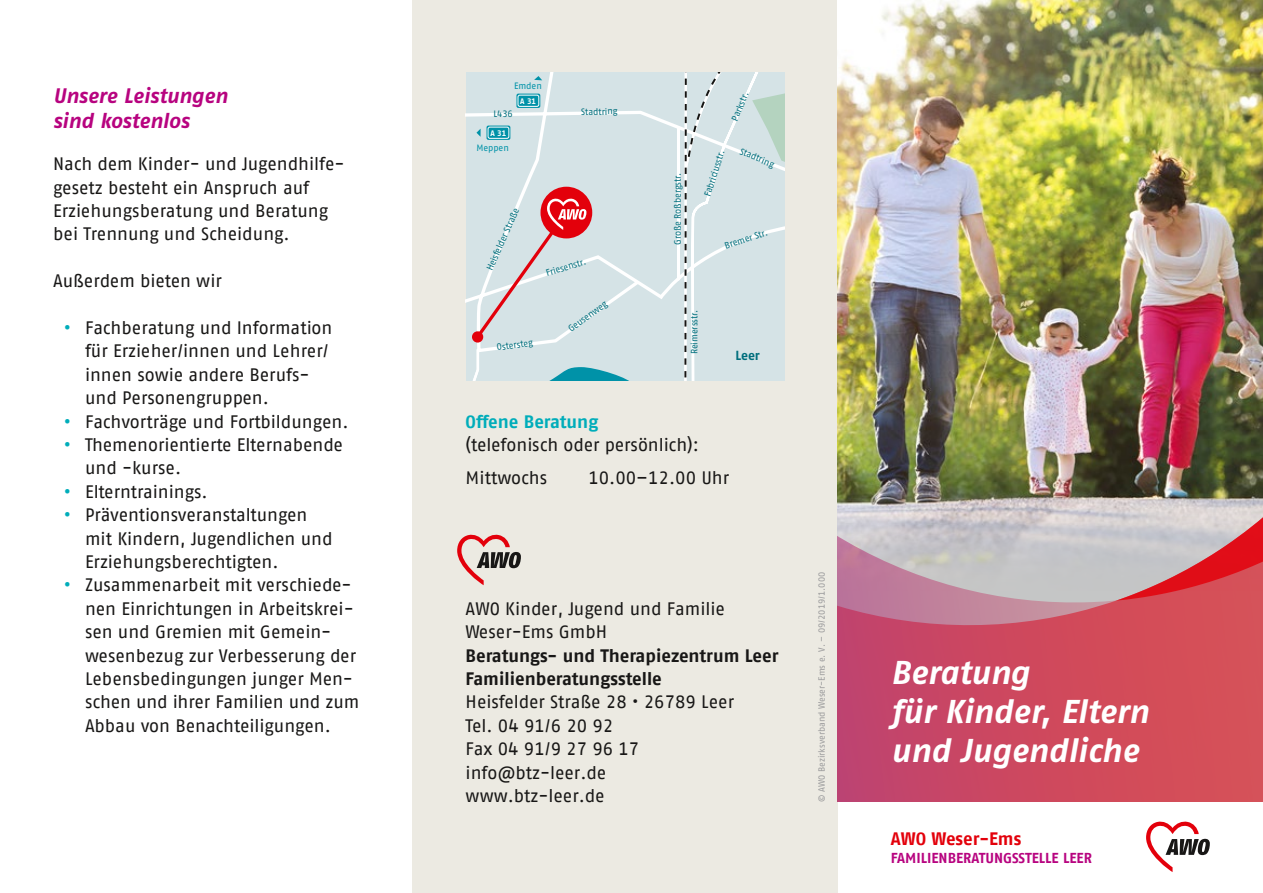
<style>
.page{position:relative;width:1263px;height:893px;background:#fff}
.page>*{position:absolute;margin:0;border:0;box-sizing:border-box;transform-origin:0 0}
.t1{font:italic 700 33px/39px "Fago Pro";letter-spacing:-.005em;color:#fff}
.t2{font:italic 700 21px/25.2px "Fago Pro";color:#b7037f}
.t3{font:18px/23.4px "AWO Fago Office";color:#181716}
.t4{font:700 18px "AWO Fago Office";letter-spacing:-.01em;color:#00adba}
.t5{font:700 18px "AWO Fago Office";letter-spacing:-.005em;color:#e3000b}
.t6{font:700 14.4px "AWO Fago Office";color:#b7037f}
.t7{font:700 13.2px "AWO Fago Office";color:#006f7d}
.t8{font:9.3px "AWO Fago Office";letter-spacing:-.01em;color:#006f7d}
.t9{font:9.3px "AWO Fago Office";letter-spacing:-.01em;color:#0092a8}
.t10{font:9px "AWO Fago Office";color:#9c9c9d}
.t11{font:700 7.95px "AWO Fago Office";color:#fff}
.s1{font-weight:700;color:#00adba}
.s2{font-weight:700}
</style>
<div class="page">
<div style="left:412px;top:0;width:426px;height:893px;background:#eceae2"></div>
<div style="left:466px;top:72px;width:217px;height:309px;background:#d5e3e6"></div>
<svg style="left:683px;top:72px;width:101px;height:309px;background:#d4e1e3"></svg>
<svg style="left:501px;top:367px;width:135px;height:14px;background:#85c4ce"></svg>
<svg style="left:476px;top:129px;width:5px;height:8px"></svg>
<svg style="left:534px;top:76px;width:8px;height:4px"></svg>
<svg style="left:486px;top:126px;width:24px;height:14px"></svg>
<div style="left:488px;top:127px;width:21px;height:11px;background:#0092a8;border-radius:2px"></div>
<div style="left:488px;top:127px;width:21px;height:11px;border:1px solid #fff;border-radius:2px"></div>
<svg style="left:516px;top:94px;width:24px;height:14px"></svg>
<div style="left:518px;top:95px;width:21px;height:11px;background:#0092a8;border-radius:2px"></div>
<div style="left:518px;top:95px;width:21px;height:12px;border:1px solid #fff;border-radius:2px"></div>
<div style="left:472px;top:331px;width:11px;height:12px;border:3px solid #e3000b;border-radius:50%"></div>
<div style="left:540px;top:187px;width:52px;height:51px;background:#e3000b;border-radius:50%"></div>
<svg style="left:473px;top:198px;width:113px;height:143px;background:#d9ccd0"></svg>
<img style="left:838px;top:0;width:425px;height:380px">
<svg style="left:1146px;top:821px;width:64px;height:51px"></svg>
<img style="left:838px;top:380px;width:425px;height:422px">
<svg style="left:1116px;top:506px;width:147px;height:95px;background:#d28f93"></svg>
<svg style="left:457px;top:534px;width:64px;height:51px"></svg>
<p class="t2" style="left:53px;top:83px;width:176px">Unsere Leistungen sind kostenlos</p>
<p class="t3" style="left:53px;top:152px;width:290px">Nach dem Kinder- und Jugendhilfe&shy;gesetz besteht ein Anspruch auf<br>Erziehungsberatung und Beratung bei Trennung und Scheidung.</p>
<p class="t3" style="left:53px;top:269px;width:170px">Außerdem bieten wir</p>
<p class="t3" style="left:85px;top:316px;width:249px;text-indent:-21px"><span class="s1">•</span> Fachberatung und Information für Erzieher/innen und Lehrer/ innen sowie andere Berufs&shy;und Personengruppen.</p>
<p class="t3" style="left:64px;top:409px;width:286px"><span class="s1">•</span> Fachvorträge und Fortbildungen.</p>
<p class="t3" style="left:85px;top:433px;width:259px;text-indent:-21px"><span class="s1">•</span> Themenorientierte Elternabende und -kurse.</p>
<p class="t3" style="left:64px;top:480px;width:145px"><span class="s1">•</span> Elterntrainings.</p>
<p class="t3" style="left:85px;top:503px;width:249px;text-indent:-21px"><span class="s1">•</span> Präventionsveranstaltungen mit Kindern, Jugendlichen und<br>Erziehungsberechtigten.</p>
<p class="t3" style="left:85px;top:573px;width:276px;text-indent:-21px"><span class="s1">•</span> Zusammenarbeit mit verschiede&shy;nen Einrichtungen in Arbeitskrei&shy;sen und Gremien mit Gemein&shy;wesenbezug zur Verbesserung der<br>Lebensbedingungen junger Men&shy;schen und ihrer Familien und zum<br>Abbau von Benachteiligungen.</p>
<p class="t9" style="left:514px;top:81px;width:29px">Emden</p>
<p class="t11" style="left:520px;top:96px;width:17px">A 31</p>
<p class="t8" style="left:493px;top:108px;width:21px">L436</p>
<p class="t8" style="left:581px;top:106px;width:38px;rotate:-1deg">Stadtring</p>
<p class="t11" style="left:490px;top:128px;width:17px">A 31</p>
<p class="t9" style="left:476px;top:143px;width:34px">Meppen</p>
<p class="t8" style="left:484px;top:268px;width:69px;rotate:-66deg">Heisfelder Straße</p>
<p class="t8" style="left:496px;top:342px;width:38px;rotate:-8deg">Ostersteg</p>
<p class="t8" style="left:545px;top:268px;width:43px;rotate:-17deg">Friesenstr.</p>
<p class="t8" style="left:566px;top:326px;width:47px;rotate:-37deg">Geusenweg</p>
<p class="t8" style="left:672px;top:245px;width:74px;rotate:-90deg">Große Roßbergstr.</p>
<p class="t8" style="left:729px;top:118px;width:32px;rotate:-67deg">Parkstr.</p>
<p class="t8" style="left:702px;top:195px;width:50px;rotate:-72deg">Fabriciusstr.</p>
<p class="t8" style="left:742px;top:146px;width:38px;rotate:22deg">Stadtring</p>
<p class="t8" style="left:723px;top:240px;width:46px;rotate:-18deg">Bremer Str.</p>
<p class="t8" style="left:689px;top:354px;width:46px;rotate:-90deg">Reimersstr.</p>
<p class="t7" style="left:735px;top:348px;width:26px">Leer</p>
<p class="t4" style="left:466px;top:411px;width:134px">Offene Beratung</p>
<p class="t3" style="left:466px;top:428px;width:235px;line-height:33.3px">(telefonisch oder persönlich):<br>Mittwochs</p>
<p class="t3" style="left:588px;top:466px;width:142px">10.00–12.00 Uhr</p>
<p class="t3" style="left:466px;top:597px;width:261px">AWO Kinder, Jugend und Familie<br>Weser-Ems GmbH</p>
<p class="t3" style="left:466px;top:643px;width:314px"><span class="s2">Beratungs- und Therapiezentrum Leer<br>Familienberatungsstelle<br></span>Heisfelder Straße 28 <span class="s2">∙</span> 26789 Leer<br>Tel. 04 91/6 20 92<br>Fax 04 91/9 27 96 17 info@btz-leer.de<br>www.btz-leer.de</p>
<p class="t10" style="left:817px;top:802px;width:231px;rotate:-90deg">© AWO Bezirksverband Weser-Ems e. V. – 09/2019/1.000</p>
<h1 class="t1" style="left:891px;top:652px;width:259px">Beratung<br>für Kinder, Eltern und Jugendliche</h1>
<p class="t5" style="left:891px;top:828px;width:132px">AWO Weser-Ems</p>
<p class="t6" style="left:891px;top:850px;width:202px">FAMILIENBERATUNGSSTELLE LEER</p>
</div>
